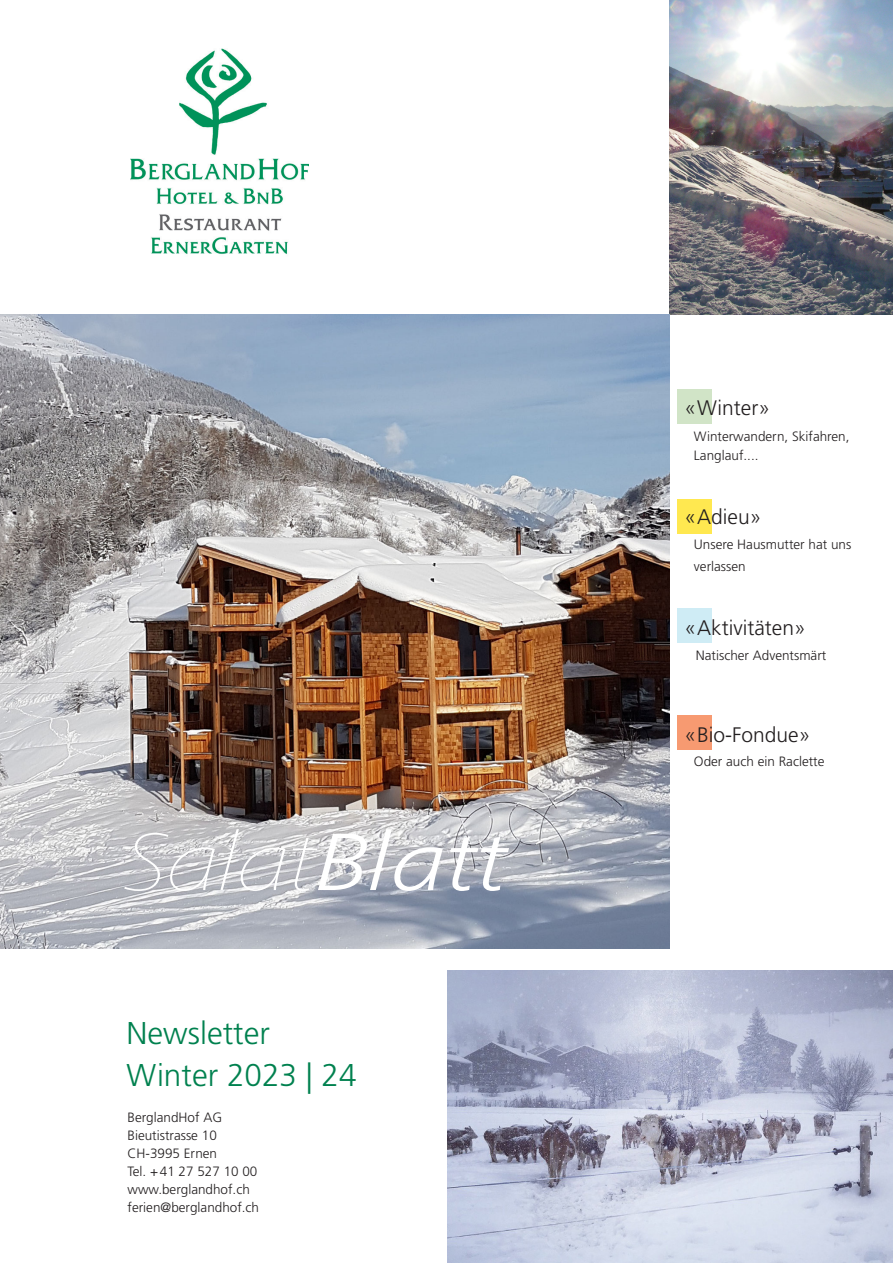
<style>
.page{position:relative;width:893px;height:1263px;background:#fff}
.page>*{position:absolute;margin:0;border:0;box-sizing:border-box;transform-origin:0 0}
.t1{font:300 31.5px/41.5px "Frutiger LT Std";color:#00814f}
.t2{font:300 21px "Frutiger LT Std";color:#231f20}
.t3{font:300 13.5px/18px "Frutiger LT Std";color:#231f20}
</style>
<div class="page">
<div style="left:677px;top:390px;width:34px;height:34px;background:#d1e4c7"></div>
<div style="left:677px;top:499px;width:34px;height:34px;background:#ffe850"></div>
<img style="left:670px;top:0;width:223px;height:315px">
<img style="left:447px;top:971px;width:446px;height:292px">
<img style="left:130px;top:49px;width:179px;height:206px">
<img style="left:0;top:315px;width:670px;height:633px">
<div style="left:677px;top:715px;width:34px;height:34px;background:#f79a71"></div>
<div style="left:677px;top:608px;width:34px;height:34px;background:#cfecf5"></div>
<svg style="left:124px;top:829px;width:385px;height:62px"></svg>
<h1 class="t1" style="left:126px;top:1014px;width:232px">Newsletter<br>Winter 2023 | 24</h1>
<p class="t3" style="left:128px;top:1109px;width:133px">BerglandHof AG<br>Bieutistrasse 10<br>CH-3995 Ernen<br>Tel. + 41 27 527 10 00 www.berglandhof.ch ferien@berglandhof.ch</p>
<h2 class="t2" style="left:685px;top:398px;width:87px">« Winter»</h2>
<p class="t3" style="left:694px;top:427px;width:157px;line-height:19.5px">Winterwandern, Skifahren,<br>Langlauf....</p>
<h2 class="t2" style="left:685px;top:507px;width:78px">« Adieu»</h2>
<p class="t3" style="left:694px;top:534px;width:159px;line-height:21.8px">Unsere Hausmutter hat uns verlassen</p>
<h2 class="t2" style="left:685px;top:618px;width:123px">« Aktivitäten»</h2>
<p class="t3" style="left:696px;top:647px;width:132px">Natischer Adventsmärt</p>
<h2 class="t2" style="left:685px;top:724px;width:127px">« Bio-Fondue»</h2>
<p class="t3" style="left:694px;top:753px;width:132px">Oder auch ein Raclette</p>
</div>
